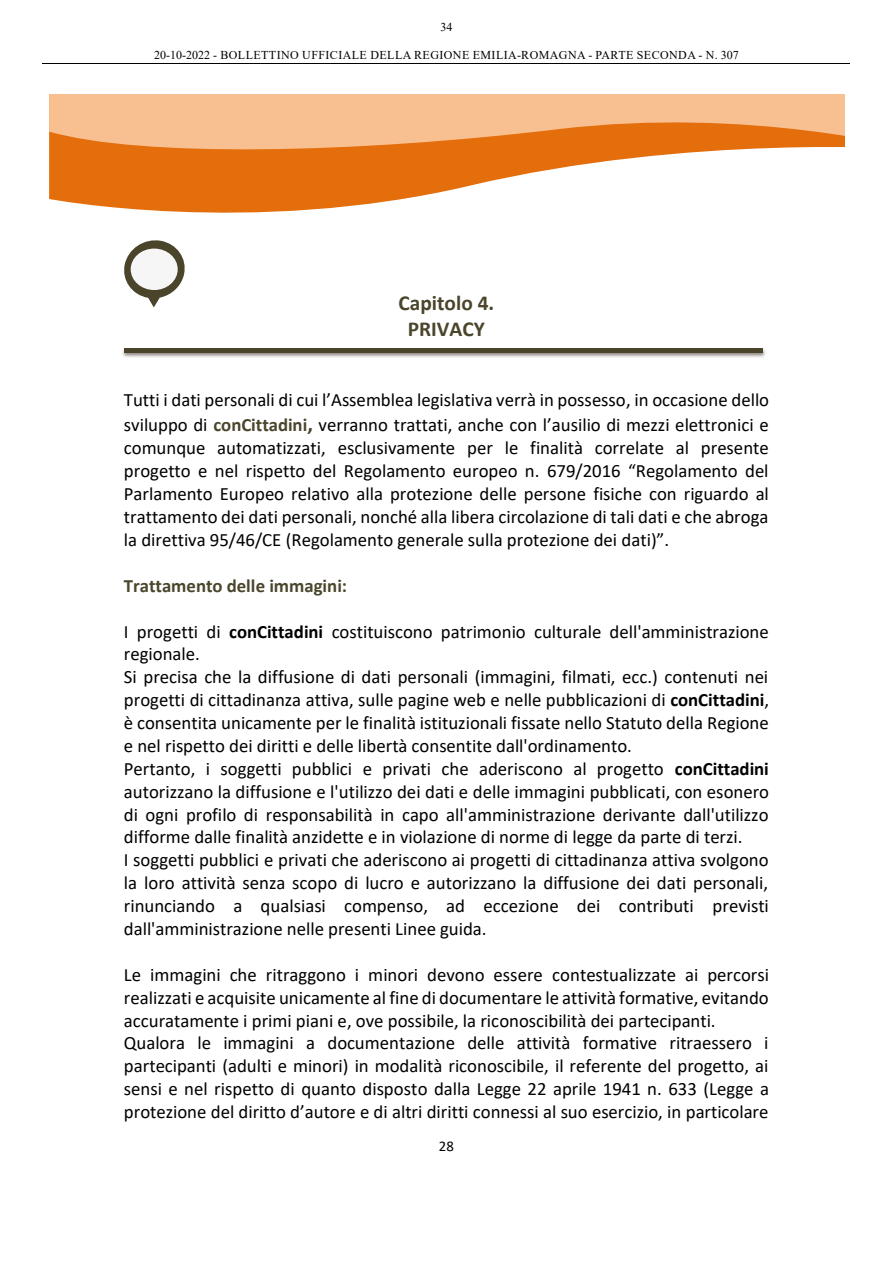
<style>
.page{position:relative;width:893px;height:1263px;background:#fff}
.page>*{position:absolute;margin:0;border:0;box-sizing:border-box;transform-origin:0 0}
.t1{font:700 21.3px/26.2px "Calibri";color:#4a452b;text-align:center}
.t2{font:18.75px/22.8px "Calibri";color:#000}
.t3{font:700 18.75px "Calibri";color:#4a452b}
.t4{font:14.85px "Calibri";color:#000}
.t5{font:12px "Times New Roman";letter-spacing:.035em;color:#000}
.s1{font-weight:700;color:#4a452b}
.s2{font-weight:700;font-size:21.3px;color:#4a452b}
.s3{font-weight:700}
</style>
<div class="page">
<hr style="left:43px;top:64px;width:807px;height:1px;background:#000">
<svg style="left:49px;top:158px;width:584px;height:55px;fill:#e46d0c"></svg>
<svg style="left:49px;top:94px;width:796px;height:64px;background:#f2a96c"></svg>
<img style="left:122px;top:348px;width:644px;height:10px">
<hr style="left:125px;top:349px;width:638px;height:4px;background:#4a452a">
<svg style="left:124px;top:240px;width:61px;height:67px"></svg>
<img style="left:131px;top:249px;width:47px;height:40px">
<div style="left:131px;top:249px;width:47px;height:41px;background:#f6f6f6;border-radius:50%"></div>
<p class="t5" style="left:440px;top:19px;width:13px">34</p>
<p class="t5" style="left:154px;top:47px;width:586px">20-10-2022 - BOLLETTINO UFFICIALE DELLA REGIONE EMILIA-ROMAGNA - PARTE SECONDA - N. 307</p>
<p class="t1" style="left:399px;top:289px;width:97px">Capitolo 4.<br>PRIVACY</p>
<p class="t2" style="left:124px;top:386px;width:647px;line-height:25.3px">Tutti i dati personali di cui l’Assemblea legislativa verrà in possesso, in occasione dello sviluppo di <span class="s1">conCittadini</span><span class="s2">,</span> verranno trattati, anche con l’ausilio di mezzi elettronici e</p>
<p class="t2" style="left:124px;top:436px;width:646px;text-align:justify">comunque automatizzati, esclusivamente per le finalità correlate al presente progetto e nel rispetto del Regolamento europeo n. 679/2016 “Regolamento del Parlamento Europeo relativo alla protezione delle persone fisiche con riguardo al trattamento dei dati personali, nonché alla libera circolazione di tali dati e che abroga la direttiva 95/46/CE (Regolamento generale sulla protezione dei dati)”.</p>
<p class="t3" style="left:124px;top:572px;width:225px">Trattamento delle immagini:</p>
<p class="t2" style="left:124px;top:619px;width:647px">I progetti di <span class="s3">conCittadini</span> costituiscono patrimonio culturale dell'amministrazione regionale.<br>Si precisa che la diffusione di dati personali (immagini, filmati, ecc.) contenuti nei progetti di cittadinanza attiva, sulle pagine web e nelle pubblicazioni di <span class="s3">conCittadini</span>, è consentita unicamente per le finalità istituzionali fissate nello Statuto della Regione e nel rispetto dei diritti e delle libertà consentite dall'ordinamento.<br>Pertanto, i soggetti pubblici e privati che aderiscono al progetto <span class="s3">conCittadini </span>autorizzano la diffusione e l'utilizzo dei dati e delle immagini pubblicati, con esonero di ogni profilo di responsabilità in capo all'amministrazione derivante dall'utilizzo difforme dalle finalità anzidette e in violazione di norme di legge da parte di terzi.<br>I soggetti pubblici e privati che aderiscono ai progetti di cittadinanza attiva svolgono la loro attività senza scopo di lucro e autorizzano la diffusione dei dati personali, rinunciando a qualsiasi compenso, ad eccezione dei contributi previsti dall'amministrazione nelle presenti Linee guida.</p>
<p class="t2" style="left:124px;top:963px;width:647px">Le immagini che ritraggono i minori devono essere contestualizzate ai percorsi realizzati e acquisite unicamente al fine di documentare le attività formative, evitando accuratamente i primi piani e, ove possibile, la riconoscibilità dei partecipanti.<br>Qualora le immagini a documentazione delle attività formative ritraessero i partecipanti (adulti e minori) in modalità riconoscibile, il referente del progetto, ai sensi e nel rispetto di quanto disposto dalla Legge 22 aprile 1941 n. 633 (Legge a protezione del diritto d’autore e di altri diritti connessi al suo esercizio, in particolare</p>
<p class="t4" style="left:439px;top:1136px;width:17px">28</p>
</div>
